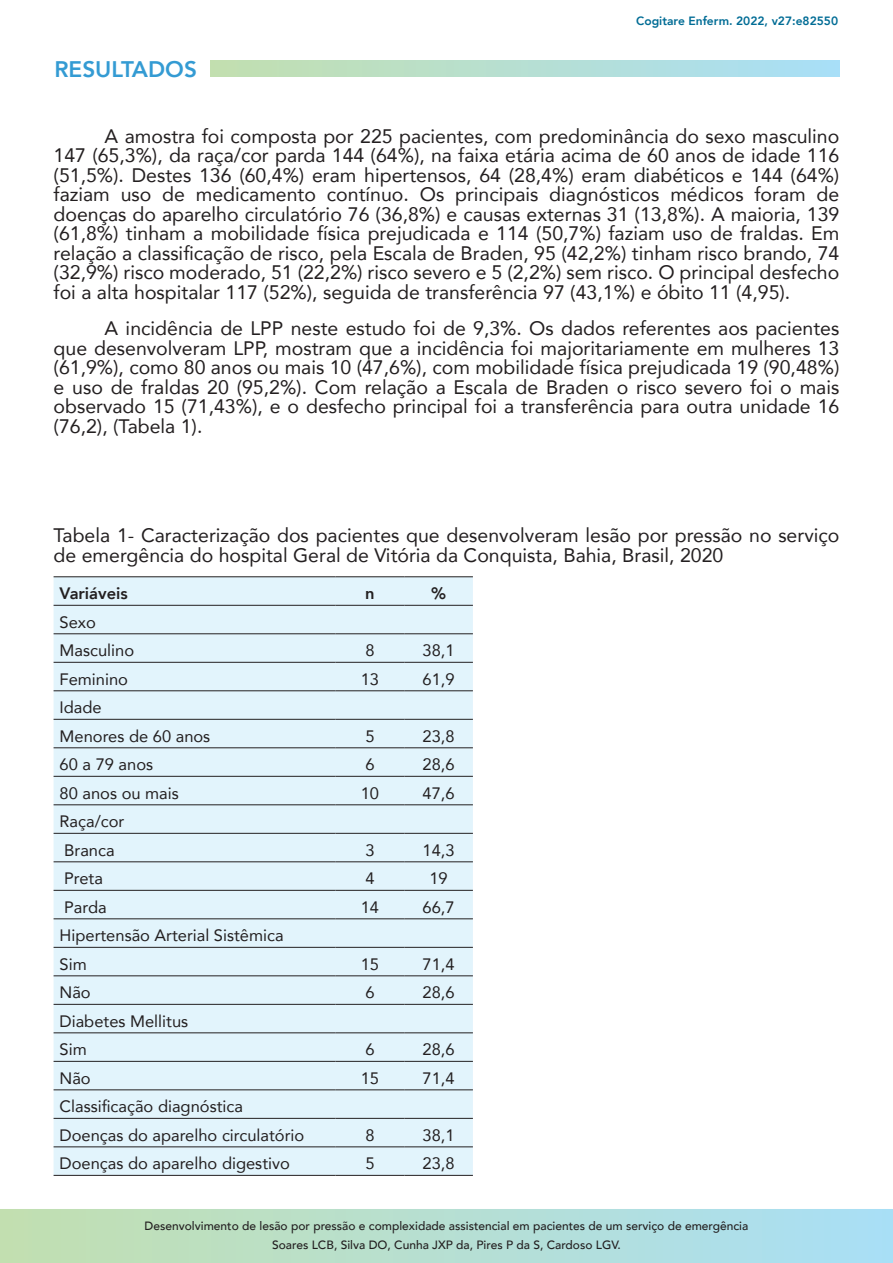
<style>
.page{position:relative;width:893px;height:1263px;background:#fff}
.page>*{position:absolute;margin:0;border:0;box-sizing:border-box;transform-origin:0 0}
.t1{font:800 22.5px "Avenir";color:#349bd3}
.TEXTO{font:19.5px/19.5px "Avenir";color:#231f20;text-align:justify}
.TEXTO-2{font:16.5px "Avenir";color:#231f20}
.TEXTO-3{font:800 16.5px "Avenir";color:#231f20}
.t2{font:500 12px/18.6px "Avenir";color:#231f20;text-align:center}
.t3{font:800 12px "Avenir";color:#006c95}
</style>
<div class="page">
<svg style="left:0;top:1209px;width:893px;height:54px;background:#b6dfd2"></svg>
<div style="left:210px;top:60px;width:629px;height:17px;background:linear-gradient(to right,#c3dfaf,#a9dff7)"></div>
<div style="left:54px;top:577px;width:419px;height:598px;background:#e2f4fc"></div>
<hr style="left:54px;top:576px;width:281px;height:1px;background:#231f20">
<hr style="left:335px;top:576px;width:69px;height:1px;background:#231f20">
<hr style="left:404px;top:576px;width:69px;height:1px;background:#231f20">
<hr style="left:54px;top:605px;width:281px;height:1px;background:#231f20">
<hr style="left:335px;top:605px;width:69px;height:1px;background:#231f20">
<hr style="left:404px;top:605px;width:69px;height:1px;background:#231f20">
<hr style="left:54px;top:633px;width:281px;height:1px;background:#231f20">
<hr style="left:335px;top:633px;width:69px;height:1px;background:#231f20">
<hr style="left:404px;top:633px;width:69px;height:1px;background:#231f20">
<hr style="left:54px;top:662px;width:281px;height:1px;background:#231f20">
<hr style="left:335px;top:662px;width:69px;height:1px;background:#231f20">
<hr style="left:404px;top:662px;width:69px;height:1px;background:#231f20">
<hr style="left:54px;top:690px;width:281px;height:1px;background:#231f20">
<hr style="left:335px;top:690px;width:69px;height:1px;background:#231f20">
<hr style="left:404px;top:690px;width:69px;height:1px;background:#231f20">
<hr style="left:54px;top:719px;width:281px;height:1px;background:#231f20">
<hr style="left:335px;top:719px;width:69px;height:1px;background:#231f20">
<hr style="left:404px;top:719px;width:69px;height:1px;background:#231f20">
<hr style="left:54px;top:747px;width:281px;height:1px;background:#231f20">
<hr style="left:335px;top:747px;width:69px;height:1px;background:#231f20">
<hr style="left:404px;top:747px;width:69px;height:1px;background:#231f20">
<hr style="left:54px;top:776px;width:281px;height:1px;background:#231f20">
<hr style="left:335px;top:776px;width:69px;height:1px;background:#231f20">
<hr style="left:404px;top:776px;width:69px;height:1px;background:#231f20">
<hr style="left:54px;top:804px;width:281px;height:1px;background:#231f20">
<hr style="left:335px;top:804px;width:69px;height:1px;background:#231f20">
<hr style="left:404px;top:804px;width:69px;height:1px;background:#231f20">
<hr style="left:54px;top:833px;width:281px;height:1px;background:#231f20">
<hr style="left:335px;top:833px;width:69px;height:1px;background:#231f20">
<hr style="left:404px;top:833px;width:69px;height:1px;background:#231f20">
<hr style="left:54px;top:861px;width:281px;height:1px;background:#231f20">
<hr style="left:335px;top:861px;width:69px;height:1px;background:#231f20">
<hr style="left:404px;top:861px;width:69px;height:1px;background:#231f20">
<hr style="left:54px;top:890px;width:281px;height:1px;background:#231f20">
<hr style="left:335px;top:890px;width:69px;height:1px;background:#231f20">
<hr style="left:404px;top:890px;width:69px;height:1px;background:#231f20">
<hr style="left:54px;top:918px;width:281px;height:1px;background:#231f20">
<hr style="left:335px;top:918px;width:69px;height:1px;background:#231f20">
<hr style="left:404px;top:918px;width:69px;height:1px;background:#231f20">
<hr style="left:54px;top:947px;width:281px;height:1px;background:#231f20">
<hr style="left:335px;top:947px;width:69px;height:1px;background:#231f20">
<hr style="left:404px;top:947px;width:69px;height:1px;background:#231f20">
<hr style="left:54px;top:975px;width:281px;height:1px;background:#231f20">
<hr style="left:335px;top:975px;width:69px;height:1px;background:#231f20">
<hr style="left:404px;top:975px;width:69px;height:1px;background:#231f20">
<hr style="left:54px;top:1004px;width:281px;height:1px;background:#231f20">
<hr style="left:335px;top:1004px;width:69px;height:1px;background:#231f20">
<hr style="left:404px;top:1004px;width:69px;height:1px;background:#231f20">
<hr style="left:54px;top:1032px;width:281px;height:1px;background:#231f20">
<hr style="left:335px;top:1032px;width:69px;height:1px;background:#231f20">
<hr style="left:404px;top:1032px;width:69px;height:1px;background:#231f20">
<hr style="left:54px;top:1061px;width:281px;height:1px;background:#231f20">
<hr style="left:335px;top:1061px;width:69px;height:1px;background:#231f20">
<hr style="left:404px;top:1061px;width:69px;height:1px;background:#231f20">
<hr style="left:54px;top:1089px;width:281px;height:1px;background:#231f20">
<hr style="left:335px;top:1089px;width:69px;height:1px;background:#231f20">
<hr style="left:404px;top:1089px;width:69px;height:1px;background:#231f20">
<hr style="left:54px;top:1118px;width:281px;height:1px;background:#231f20">
<hr style="left:335px;top:1118px;width:69px;height:1px;background:#231f20">
<hr style="left:404px;top:1118px;width:69px;height:1px;background:#231f20">
<hr style="left:54px;top:1146px;width:281px;height:1px;background:#231f20">
<hr style="left:335px;top:1146px;width:69px;height:1px;background:#231f20">
<hr style="left:404px;top:1146px;width:69px;height:1px;background:#231f20">
<hr style="left:54px;top:1175px;width:281px;height:1px;background:#231f20">
<hr style="left:335px;top:1175px;width:69px;height:1px;background:#231f20">
<hr style="left:404px;top:1175px;width:69px;height:1px;background:#231f20">
<p class="t1" style="left:54px;top:48px;width:144px">RESULTADOS</p>
<p class="t3" style="left:636px;top:10px;width:203px">Cogitare Enferm. 2022, v27:e82550</p>
<p class="TEXTO" style="left:54px;top:126px;width:787px;text-indent:51px">A amostra foi composta por 225 pacientes, com predominância do sexo masculino 147 (65,3%), da raça/cor parda 144 (64%), na faixa etária acima de 60 anos de idade 116 (51,5%). Destes 136 (60,4%) eram hipertensos, 64 (28,4%) eram diabéticos e 144 (64%) faziam uso de medicamento contínuo. Os principais diagnósticos médicos foram de doenças do aparelho circulatório 76 (36,8%) e causas externas 31 (13,8%). A maioria, 139 (61,8%) tinham a mobilidade física prejudicada e 114 (50,7%) faziam uso de fraldas. Em relação a classificação de risco, pela Escala de Braden, 95 (42,2%) tinham risco brando, 74 (32,9%) risco moderado, 51 (22,2%) risco severo e 5 (2,2%) sem risco. O principal desfecho foi a alta hospitalar 117 (52%), seguida de transferência 97 (43,1%) e óbito 11 (4,95).</p>
<p class="TEXTO" style="left:54px;top:318px;width:787px;text-indent:51px">A incidência de LPP neste estudo foi de 9,3%. Os dados referentes aos pacientes que desenvolveram LPP, mostram que a incidência foi majoritariamente em mulheres 13 (61,9%), como 80 anos ou mais 10 (47,6%), com mobilidade física prejudicada 19 (90,48%) e uso de fraldas 20 (95,2%). Com relação a Escala de Braden o risco severo foi o mais observado 15 (71,43%), e o desfecho principal foi a transferência para outra unidade 16 (76,2), (Tabela 1).</p>
<p class="TEXTO" style="left:54px;top:525px;width:787px">Tabela 1- Caracterização dos pacientes que desenvolveram lesão por pressão no serviço de emergência do hospital Geral de Vitória da Conquista, Bahia, Brasil, 2020</p>
<p class="TEXTO-3" style="left:60px;top:578px;width:70px">Variáveis</p>
<p class="TEXTO-3" style="left:365px;top:578px;width:11px">n</p>
<p class="TEXTO-3" style="left:431px;top:578px;width:16px">%</p>
<p class="TEXTO-2" style="left:60px;top:609px;width:38px">Sexo</p>
<p class="TEXTO-2" style="left:60px;top:637px;width:76px">Masculino</p>
<p class="TEXTO-2" style="left:365px;top:637px;width:11px">8</p>
<p class="TEXTO-2" style="left:423px;top:637px;width:34px">38,1</p>
<p class="TEXTO-2" style="left:60px;top:666px;width:70px">Feminino</p>
<p class="TEXTO-2" style="left:361px;top:666px;width:20px">13</p>
<p class="TEXTO-2" style="left:423px;top:666px;width:34px">61,9</p>
<p class="TEXTO-2" style="left:60px;top:694px;width:44px">Idade</p>
<p class="TEXTO-2" style="left:60px;top:723px;width:152px">Menores de 60 anos</p>
<p class="TEXTO-2" style="left:365px;top:723px;width:11px">5</p>
<p class="TEXTO-2" style="left:423px;top:723px;width:34px">23,8</p>
<p class="TEXTO-2" style="left:60px;top:751px;width:95px">60 a 79 anos</p>
<p class="TEXTO-2" style="left:365px;top:751px;width:11px">6</p>
<p class="TEXTO-2" style="left:423px;top:751px;width:34px">28,6</p>
<p class="TEXTO-2" style="left:60px;top:780px;width:121px">80 anos ou mais</p>
<p class="TEXTO-2" style="left:361px;top:780px;width:20px">10</p>
<p class="TEXTO-2" style="left:423px;top:780px;width:34px">47,6</p>
<p class="TEXTO-2" style="left:60px;top:808px;width:66px">Raça/cor</p>
<p class="TEXTO-2" style="left:64px;top:837px;width:52px">Branca</p>
<p class="TEXTO-2" style="left:365px;top:837px;width:11px">3</p>
<p class="TEXTO-2" style="left:423px;top:837px;width:34px">14,3</p>
<p class="TEXTO-2" style="left:64px;top:865px;width:40px">Preta</p>
<p class="TEXTO-2" style="left:365px;top:865px;width:11px">4</p>
<p class="TEXTO-2" style="left:429px;top:865px;width:20px">19</p>
<p class="TEXTO-2" style="left:64px;top:894px;width:44px">Parda</p>
<p class="TEXTO-2" style="left:361px;top:894px;width:20px">14</p>
<p class="TEXTO-2" style="left:423px;top:894px;width:34px">66,7</p>
<p class="TEXTO-2" style="left:60px;top:922px;width:226px">Hipertensão Arterial Sistêmica</p>
<p class="TEXTO-2" style="left:60px;top:951px;width:29px">Sim</p>
<p class="TEXTO-2" style="left:361px;top:951px;width:20px">15</p>
<p class="TEXTO-2" style="left:423px;top:951px;width:34px">71,4</p>
<p class="TEXTO-2" style="left:60px;top:979px;width:33px">Não</p>
<p class="TEXTO-2" style="left:365px;top:979px;width:11px">6</p>
<p class="TEXTO-2" style="left:423px;top:979px;width:34px">28,6</p>
<p class="TEXTO-2" style="left:60px;top:1008px;width:130px">Diabetes Mellitus</p>
<p class="TEXTO-2" style="left:60px;top:1036px;width:29px">Sim</p>
<p class="TEXTO-2" style="left:365px;top:1036px;width:11px">6</p>
<p class="TEXTO-2" style="left:423px;top:1036px;width:34px">28,6</p>
<p class="TEXTO-2" style="left:60px;top:1065px;width:33px">Não</p>
<p class="TEXTO-2" style="left:361px;top:1065px;width:20px">15</p>
<p class="TEXTO-2" style="left:423px;top:1065px;width:34px">71,4</p>
<p class="TEXTO-2" style="left:60px;top:1093px;width:185px">Classificação diagnóstica</p>
<p class="TEXTO-2" style="left:60px;top:1122px;width:246px">Doenças do aparelho circulatório</p>
<p class="TEXTO-2" style="left:365px;top:1122px;width:11px">8</p>
<p class="TEXTO-2" style="left:423px;top:1122px;width:34px">38,1</p>
<p class="TEXTO-2" style="left:60px;top:1150px;width:232px">Doenças do aparelho digestivo</p>
<p class="TEXTO-2" style="left:365px;top:1150px;width:11px">5</p>
<p class="TEXTO-2" style="left:423px;top:1150px;width:34px">23,8</p>
<p class="t2" style="left:145px;top:1216px;width:605px">Desenvolvimento de lesão por pressão e complexidade assistencial em pacientes de um serviço de emergência<br>Soares LCB, Silva DO, Cunha JXP da, Pires P da S, Cardoso LGV.</p>
</div>
